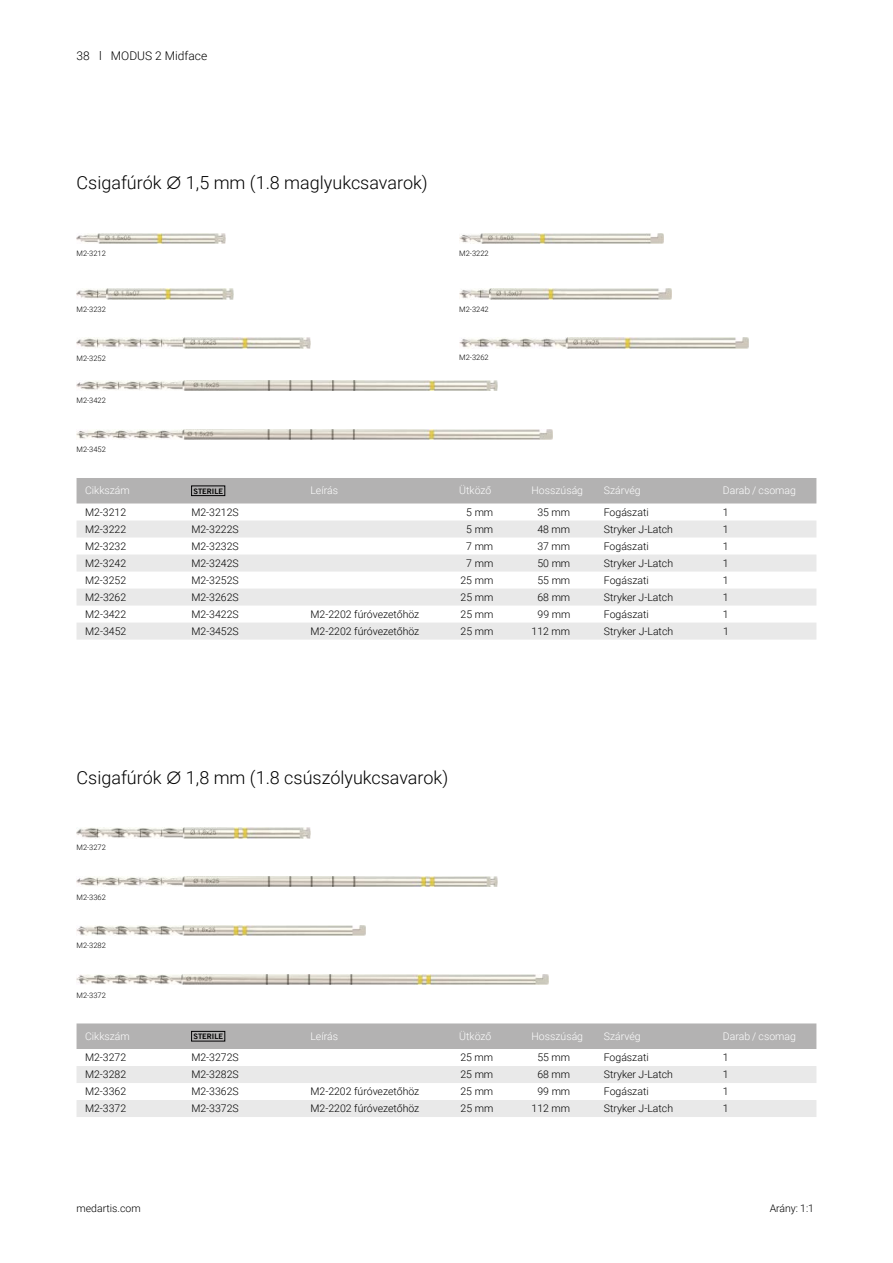
<style>
.page{position:relative;width:893px;height:1263px;background:#fff}
.page>*{position:absolute;margin:0;border:0;box-sizing:border-box;transform-origin:0 0}
.t1{font:300 18px "Roboto";color:#000}
.t2{font:300 12px "Roboto";color:#000}
.t3{font:300 10.5px "Roboto";color:#000}
.t4{font:300 10.5px "Roboto";color:#fff}
.t5{font:300 7.5px "Roboto";color:#000}
.t6{font:7.5px "Trade Gothic LT Com Bd 2";color:#000}
</style>
<div class="page">
<img style="left:77px;top:380px;width:420px;height:10px">
<img style="left:77px;top:877px;width:420px;height:10px">
<img style="left:77px;top:429px;width:476px;height:10px">
<img style="left:77px;top:974px;width:471px;height:11px">
<div style="left:77px;top:478px;width:739px;height:25px;background:#b3b2b2"></div>
<svg style="left:77px;top:520px;width:739px;height:120px;fill:#e9e9e9"></svg>
<div style="left:191px;top:486px;width:34px;height:10px;border:1px solid #020203"></div>
<div style="left:77px;top:1023px;width:739px;height:26px;background:#b3b2b2"></div>
<svg style="left:77px;top:1066px;width:739px;height:51px"></svg>
<div style="left:191px;top:1031px;width:34px;height:10px;border:1px solid #020203"></div>
<img style="left:77px;top:233px;width:148px;height:11px">
<img style="left:77px;top:828px;width:233px;height:10px">
<img style="left:77px;top:289px;width:157px;height:10px">
<img style="left:77px;top:338px;width:233px;height:10px">
<img style="left:459px;top:233px;width:204px;height:11px">
<img style="left:459px;top:289px;width:213px;height:10px">
<img style="left:459px;top:338px;width:289px;height:10px">
<img style="left:77px;top:925px;width:289px;height:11px">
<p class="t2" style="left:77px;top:47px;width:132px">38 l MODUS 2 Midface</p>
<h1 class="t1" style="left:77px;top:170px;width:87px">Csigafúrók</h1>
<h1 class="t1" style="left:186px;top:170px;width:243px">1,5 mm (1.8 maglyukcsavarok)</h1>
<p class="t5" style="left:77px;top:248px;width:31px">M2-3212</p>
<p class="t5" style="left:77px;top:304px;width:31px">M2-3232</p>
<p class="t5" style="left:77px;top:353px;width:31px">M2-3252</p>
<p class="t5" style="left:77px;top:395px;width:31px">M2-3422</p>
<p class="t5" style="left:77px;top:444px;width:31px">M2-3452</p>
<p class="t5" style="left:459px;top:248px;width:31px">M2-3222</p>
<p class="t5" style="left:459px;top:304px;width:31px">M2-3242</p>
<p class="t5" style="left:459px;top:353px;width:31px">M2-3262</p>
<p class="t4" style="left:85px;top:483px;width:46px">Cikkszám</p>
<p class="t6" style="left:193px;top:486px;width:31px">STERILE</p>
<p class="t4" style="left:310px;top:483px;width:29px">Leírás</p>
<p class="t4" style="left:459px;top:483px;width:34px">Ütköző</p>
<p class="t4" style="left:531px;top:483px;width:53px">Hosszúság</p>
<p class="t4" style="left:604px;top:483px;width:38px">Szárvég</p>
<p class="t4" style="left:723px;top:483px;width:75px">Darab / csomag</p>
<p class="t3" style="left:85px;top:505px;width:43px">M2-3212</p>
<p class="t3" style="left:191px;top:505px;width:49px">M2-3212S</p>
<p class="t3" style="left:466px;top:505px;width:28px">5 mm</p>
<p class="t3" style="left:537px;top:505px;width:34px">35 mm</p>
<p class="t3" style="left:604px;top:505px;width:46px">Fogászati</p>
<p class="t3" style="left:723px;top:505px;width:7px">1</p>
<p class="t3" style="left:85px;top:522px;width:43px">M2-3222</p>
<p class="t3" style="left:191px;top:522px;width:49px">M2-3222S</p>
<p class="t3" style="left:466px;top:522px;width:28px">5 mm</p>
<p class="t3" style="left:537px;top:522px;width:34px">48 mm</p>
<p class="t3" style="left:604px;top:522px;width:71px">Stryker J-Latch</p>
<p class="t3" style="left:723px;top:522px;width:7px">1</p>
<p class="t3" style="left:85px;top:539px;width:43px">M2-3232</p>
<p class="t3" style="left:191px;top:539px;width:49px">M2-3232S</p>
<p class="t3" style="left:466px;top:539px;width:28px">7 mm</p>
<p class="t3" style="left:537px;top:539px;width:34px">37 mm</p>
<p class="t3" style="left:604px;top:539px;width:46px">Fogászati</p>
<p class="t3" style="left:723px;top:539px;width:7px">1</p>
<p class="t3" style="left:85px;top:556px;width:43px">M2-3242</p>
<p class="t3" style="left:191px;top:556px;width:49px">M2-3242S</p>
<p class="t3" style="left:466px;top:556px;width:28px">7 mm</p>
<p class="t3" style="left:537px;top:556px;width:34px">50 mm</p>
<p class="t3" style="left:604px;top:556px;width:71px">Stryker J-Latch</p>
<p class="t3" style="left:723px;top:556px;width:7px">1</p>
<p class="t3" style="left:85px;top:573px;width:43px">M2-3252</p>
<p class="t3" style="left:191px;top:573px;width:49px">M2-3252S</p>
<p class="t3" style="left:460px;top:573px;width:34px">25 mm</p>
<p class="t3" style="left:537px;top:573px;width:34px">55 mm</p>
<p class="t3" style="left:604px;top:573px;width:46px">Fogászati</p>
<p class="t3" style="left:723px;top:573px;width:7px">1</p>
<p class="t3" style="left:85px;top:590px;width:43px">M2-3262</p>
<p class="t3" style="left:191px;top:590px;width:49px">M2-3262S</p>
<p class="t3" style="left:460px;top:590px;width:34px">25 mm</p>
<p class="t3" style="left:537px;top:590px;width:34px">68 mm</p>
<p class="t3" style="left:604px;top:590px;width:71px">Stryker J-Latch</p>
<p class="t3" style="left:723px;top:590px;width:7px">1</p>
<p class="t3" style="left:85px;top:607px;width:43px">M2-3422</p>
<p class="t3" style="left:191px;top:607px;width:49px">M2-3422S</p>
<p class="t3" style="left:310px;top:607px;width:110px">M2-2202 fúróvezetőhöz</p>
<p class="t3" style="left:461px;top:607px;width:34px">25 mm</p>
<p class="t3" style="left:537px;top:607px;width:34px">99 mm</p>
<p class="t3" style="left:604px;top:607px;width:46px">Fogászati</p>
<p class="t3" style="left:723px;top:607px;width:7px">1</p>
<p class="t3" style="left:85px;top:624px;width:43px">M2-3452</p>
<p class="t3" style="left:191px;top:624px;width:49px">M2-3452S</p>
<p class="t3" style="left:310px;top:624px;width:110px">M2-2202 fúróvezetőhöz</p>
<p class="t3" style="left:461px;top:624px;width:34px">25 mm</p>
<p class="t3" style="left:532px;top:624px;width:40px">112 mm</p>
<p class="t3" style="left:604px;top:624px;width:71px">Stryker J-Latch</p>
<p class="t3" style="left:723px;top:624px;width:7px">1</p>
<h1 class="t1" style="left:77px;top:764px;width:87px">Csigafúrók</h1>
<h1 class="t1" style="left:186px;top:764px;width:264px">1,8 mm (1.8 csúszólyukcsavarok)</h1>
<p class="t5" style="left:77px;top:842px;width:31px">M2-3272</p>
<p class="t5" style="left:77px;top:892px;width:31px">M2-3362</p>
<p class="t5" style="left:77px;top:940px;width:31px">M2-3282</p>
<p class="t5" style="left:77px;top:990px;width:31px">M2-3372</p>
<p class="t4" style="left:85px;top:1029px;width:46px">Cikkszám</p>
<p class="t6" style="left:193px;top:1032px;width:31px">STERILE</p>
<p class="t4" style="left:310px;top:1029px;width:29px">Leírás</p>
<p class="t4" style="left:459px;top:1029px;width:34px">Ütköző</p>
<p class="t4" style="left:531px;top:1029px;width:53px">Hosszúság</p>
<p class="t4" style="left:604px;top:1029px;width:38px">Szárvég</p>
<p class="t4" style="left:723px;top:1029px;width:75px">Darab / csomag</p>
<p class="t3" style="left:85px;top:1050px;width:43px">M2-3272</p>
<p class="t3" style="left:191px;top:1050px;width:49px">M2-3272S</p>
<p class="t3" style="left:460px;top:1050px;width:34px">25 mm</p>
<p class="t3" style="left:537px;top:1050px;width:34px">55 mm</p>
<p class="t3" style="left:604px;top:1050px;width:46px">Fogászati</p>
<p class="t3" style="left:723px;top:1050px;width:7px">1</p>
<p class="t3" style="left:85px;top:1067px;width:43px">M2-3282</p>
<p class="t3" style="left:191px;top:1067px;width:49px">M2-3282S</p>
<p class="t3" style="left:460px;top:1067px;width:34px">25 mm</p>
<p class="t3" style="left:537px;top:1067px;width:34px">68 mm</p>
<p class="t3" style="left:604px;top:1067px;width:71px">Stryker J-Latch</p>
<p class="t3" style="left:723px;top:1067px;width:7px">1</p>
<p class="t3" style="left:85px;top:1084px;width:43px">M2-3362</p>
<p class="t3" style="left:191px;top:1084px;width:49px">M2-3362S</p>
<p class="t3" style="left:310px;top:1084px;width:110px">M2-2202 fúróvezetőhöz</p>
<p class="t3" style="left:460px;top:1084px;width:34px">25 mm</p>
<p class="t3" style="left:537px;top:1084px;width:34px">99 mm</p>
<p class="t3" style="left:604px;top:1084px;width:46px">Fogászati</p>
<p class="t3" style="left:723px;top:1084px;width:7px">1</p>
<p class="t3" style="left:85px;top:1101px;width:43px">M2-3372</p>
<p class="t3" style="left:191px;top:1101px;width:49px">M2-3372S</p>
<p class="t3" style="left:310px;top:1101px;width:110px">M2-2202 fúróvezetőhöz</p>
<p class="t3" style="left:460px;top:1101px;width:34px">25 mm</p>
<p class="t3" style="left:532px;top:1101px;width:40px">112 mm</p>
<p class="t3" style="left:604px;top:1101px;width:71px">Stryker J-Latch</p>
<p class="t3" style="left:723px;top:1101px;width:7px">1</p>
<p class="t3" style="left:77px;top:1201px;width:66px">medartis.com</p>
<p class="t3" style="left:770px;top:1201px;width:46px">Arány: 1:1</p>
</div>
